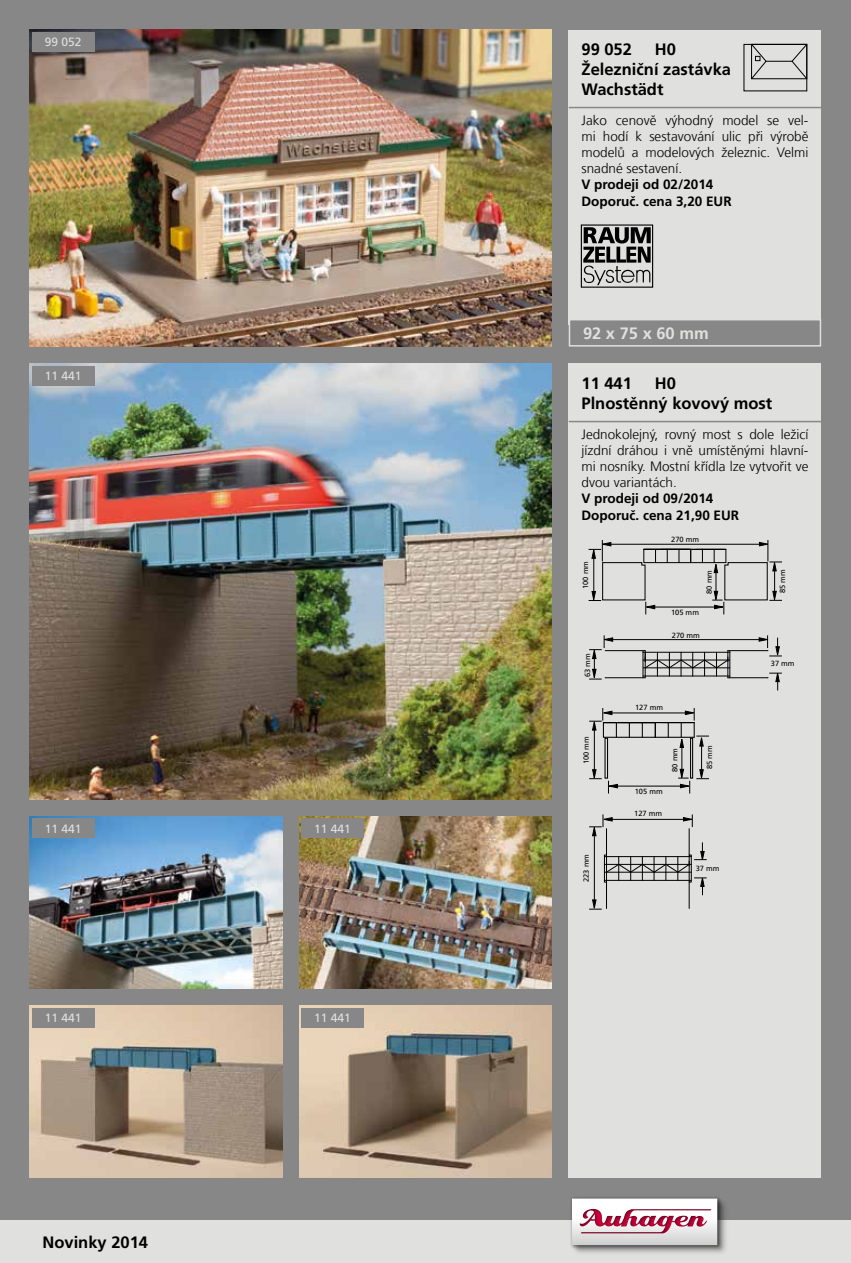
<style>
.page{position:relative;width:851px;height:1263px;background:#fff}
.page>*{position:absolute;margin:0;border:0;box-sizing:border-box;transform-origin:0 0}
.t1{font:700 16.5px/19.8px "Frutiger LT Com";color:#000}
.t2{font:700 16.5px "Frutiger LT Com";color:#e0e0df}
.t3{font:300 13.5px/16.2px "Frutiger LT Com";color:#000;text-align:justify}
.t4{font:700 13.5px/16.2px "Frutiger LT Com";color:#000}
.t5{font:12px "Frutiger LT Com";color:#e0e0df}
.t6{font:7.5px "Frutiger LT Com";color:#000}
</style>
<div class="page">
<div style="left:0;top:0;width:850px;height:1263px;background:#878787"></div>
<div style="left:0;top:1220px;width:850px;height:43px;background:#e0e0df"></div>
<div style="left:571px;top:1197px;width:158px;height:60px;background:#000;opacity:.37"></div>
<img style="left:570px;top:1197px;width:153px;height:54px">
<svg style="left:572px;top:1198px;width:145px;height:47px"></svg>
<img style="left:30px;top:364px;width:521px;height:435px">
<div style="left:32px;top:366px;width:62px;height:19px;background:#878787"></div>
<img style="left:30px;top:816px;width:252px;height:173px">
<div style="left:32px;top:819px;width:62px;height:19px;background:#878787"></div>
<img style="left:30px;top:1006px;width:252px;height:172px">
<div style="left:32px;top:1008px;width:62px;height:19px;background:#878787"></div>
<img style="left:299px;top:816px;width:252px;height:173px">
<div style="left:301px;top:819px;width:62px;height:19px;background:#878787"></div>
<img style="left:299px;top:1006px;width:252px;height:172px">
<div style="left:301px;top:1008px;width:62px;height:19px;background:#878787"></div>
<img style="left:30px;top:30px;width:521px;height:317px">
<div style="left:32px;top:32px;width:62px;height:20px;background:#878787"></div>
<div style="left:568px;top:30px;width:253px;height:294px;background:#e0e0df"></div>
<hr style="left:568px;top:107px;width:267px;height:1px;background:#878787">
<div style="left:569px;top:320px;width:251px;height:26px;background:#878787"></div>
<div style="left:568px;top:319px;width:253px;height:28px;border:2px solid #e0e0df"></div>
<svg style="left:750px;top:43px;width:57px;height:37px"></svg>
<div style="left:743px;top:44px;width:64px;height:47px;border:1px solid #000"></div>
<svg style="left:583px;top:227px;width:67px;height:58px"></svg>
<div style="left:580px;top:224px;width:73px;height:64px;border:1px solid #000"></div>
<div style="left:568px;top:364px;width:253px;height:814px;background:#e0e0df"></div>
<hr style="left:568px;top:421px;width:268px;height:1px;background:#878787">
<svg style="left:588px;top:540px;width:193px;height:74px"></svg>
<hr style="left:593px;top:557px;width:1px;height:37px;background:#000">
<hr style="left:605px;top:650px;width:40px;height:1px;background:#000">
<hr style="left:605px;top:677px;width:40px;height:1px;background:#000">
<hr style="left:727px;top:650px;width:40px;height:1px;background:#000">
<hr style="left:727px;top:677px;width:40px;height:1px;background:#000">
<svg style="left:642px;top:651px;width:88px;height:27px"></svg>
<svg style="left:766px;top:673px;width:15px;height:17px"></svg>
<svg style="left:758px;top:635px;width:23px;height:22px"></svg>
<hr style="left:611px;top:639px;width:150px;height:1px;background:#000">
<svg style="left:589px;top:635px;width:24px;height:45px"></svg>
<svg style="left:589px;top:814px;width:117px;height:96px"></svg>
<hr style="left:594px;top:834px;width:1px;height:67px;background:#000">
<svg style="left:589px;top:708px;width:119px;height:85px"></svg>
<p class="t5" style="left:45px;top:35px;width:38px">99 052</p>
<p class="t1" style="left:581px;top:40px;width:151px;text-indent:73px">H0<br>Železniční zastávka<br>Wachstädt</p>
<p class="t3" style="left:581px;top:112px;width:228px">Jako cenově výhodný model se vel&shy;mi hodí k sestavování ulic při výrobě modelů a modelových železnic. Velmi snadné sestavení.</p>
<p class="t4" style="left:581px;top:177px;width:152px">V prodeji od 02/2014<br>Doporuč. cena 3,20 EUR</p>
<p class="t1" style="left:581px;top:40px;width:52px">99 052</p>
<p class="t5" style="left:45px;top:369px;width:38px">11 441</p>
<p class="t2" style="left:583px;top:323px;width:127px">92 x 75 x 60 mm</p>
<p class="t1" style="left:581px;top:373px;width:52px">11 441</p>
<p class="t1" style="left:581px;top:373px;width:192px;text-indent:73px">H0<br>Plnostěnný kovový most</p>
<p class="t3" style="left:581px;top:426px;width:228px">Jednokolejný, rovný most s dole ležicí jízdní dráhou i vně umístěnými hlavní&shy;mi nosníky. Mostní křídla lze vytvořit ve dvou variantách.</p>
<p class="t4" style="left:581px;top:491px;width:159px">V prodeji od 09/2014<br>Doporuč. cena 21,90 EUR</p>
<p class="t6" style="left:671px;top:535px;width:29px">270 mm</p>
<p class="t6" style="left:704px;top:594px;width:25px;rotate:-90deg">80 mm</p>
<p class="t6" style="left:778px;top:593px;width:25px;rotate:-90deg">85 mm</p>
<p class="t6" style="left:671px;top:607px;width:29px">105 mm</p>
<p class="t6" style="left:581px;top:589px;width:29px;rotate:-90deg">100 mm</p>
<p class="t6" style="left:671px;top:631px;width:29px">270 mm</p>
<p class="t6" style="left:583px;top:677px;width:25px;rotate:-90deg">63 mm</p>
<p class="t6" style="left:770px;top:659px;width:25px">37 mm</p>
<p class="t6" style="left:635px;top:703px;width:29px">127 mm</p>
<p class="t6" style="left:581px;top:764px;width:29px;rotate:-90deg">100 mm</p>
<p class="t6" style="left:670px;top:772px;width:25px;rotate:-90deg">80 mm</p>
<p class="t6" style="left:634px;top:787px;width:29px">105 mm</p>
<p class="t6" style="left:705px;top:769px;width:25px;rotate:-90deg">85 mm</p>
<p class="t6" style="left:634px;top:809px;width:29px">127 mm</p>
<p class="t5" style="left:45px;top:822px;width:38px">11 441</p>
<p class="t5" style="left:314px;top:822px;width:38px">11 441</p>
<p class="t6" style="left:581px;top:882px;width:29px;rotate:-90deg">223 mm</p>
<p class="t6" style="left:695px;top:864px;width:25px">37 mm</p>
<p class="t5" style="left:45px;top:1011px;width:38px">11 441</p>
<p class="t5" style="left:314px;top:1011px;width:38px">11 441</p>
<p class="t1" style="left:43px;top:1232px;width:107px">Novinky 2014</p>
</div>
